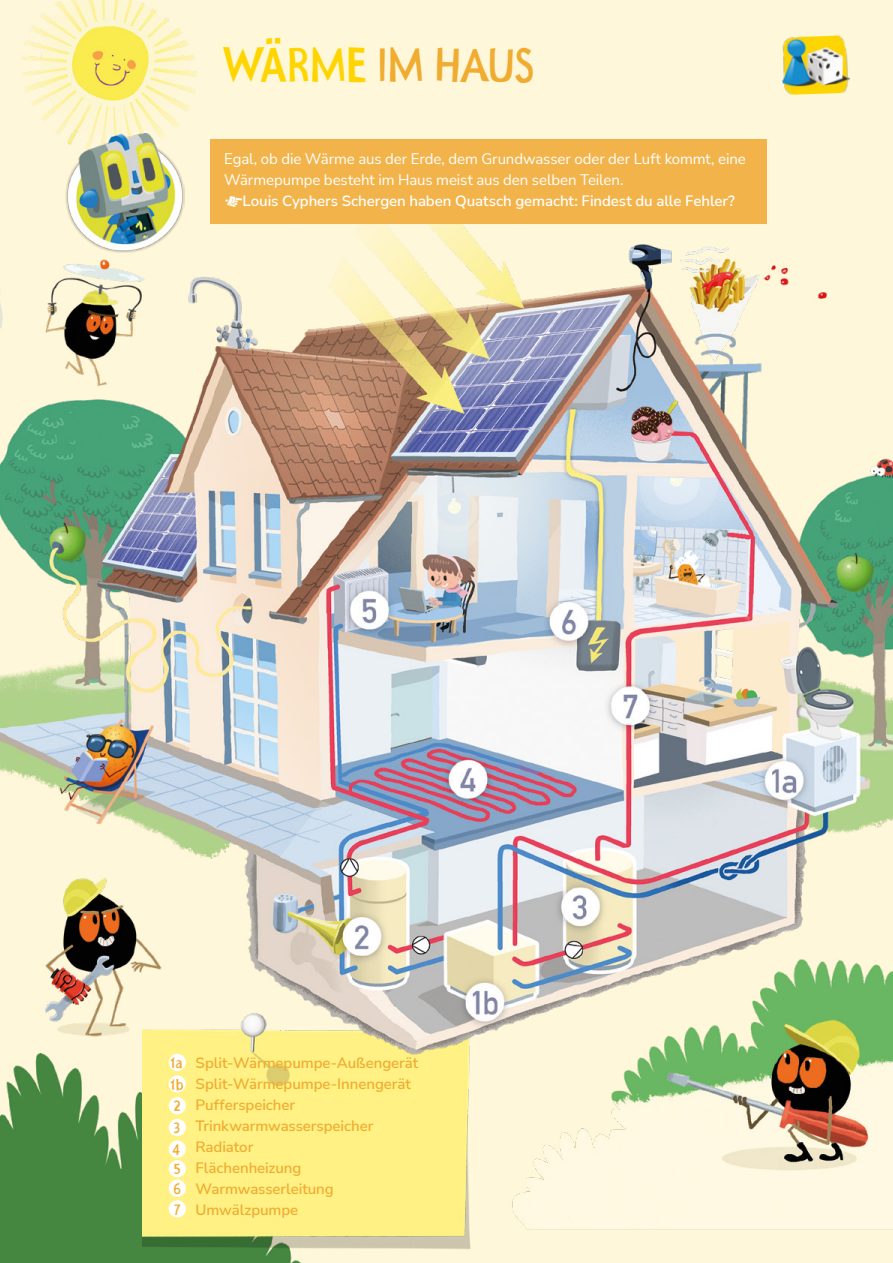
<style>
.page{position:relative;width:893px;height:1263px;background:#fff}
.page>*{position:absolute;margin:0;border:0;box-sizing:border-box;transform-origin:0 0}
.t1{font:48px "Frutimex Condensed";letter-spacing:-.005em;color:#f0ac31}
.t2{font:600 15px/21px "Nunito Sans";letter-spacing:-.005em;color:#f0ac31}
.t3{font:15px/21px "Nunito Sans";letter-spacing:-.005em;color:#fff}
.t4{font:600 15px "Nunito Sans";letter-spacing:-.005em;color:#fff}
.t5{font:15px/21.8px "Frutimex Condensed";color:#f0ac31}
.s1{color:#fed500}
</style>
<div class="page">
<img style="left:0;top:0;width:893px;height:1263px">
<div style="left:210px;top:139px;width:557px;height:84px;background:#f2b44a"></div>
<img style="left:65px;top:133px;width:119px;height:119px">
<div style="left:169px;top:1054px;width:17px;height:17px;background:#fff;border-radius:50%"></div>
<div style="left:169px;top:1075px;width:17px;height:18px;background:#fff;border-radius:50%"></div>
<div style="left:169px;top:1097px;width:17px;height:17px;background:#fff;border-radius:50%"></div>
<div style="left:169px;top:1119px;width:17px;height:17px;background:#fff;border-radius:50%"></div>
<div style="left:169px;top:1140px;width:17px;height:18px;background:#fff;border-radius:50%"></div>
<div style="left:169px;top:1160px;width:17px;height:17px;background:#fff;border-radius:50%"></div>
<div style="left:169px;top:1179px;width:17px;height:18px;background:#fff;border-radius:50%"></div>
<div style="left:169px;top:1200px;width:17px;height:17px;background:#fff;border-radius:50%"></div>
<img style="left:781px;top:35px;width:69px;height:60px">
<h1 class="t1" style="left:224px;top:35px;width:312px"><span class="s1">WÄRME</span> IM HAUS</h1>
<p class="t3" style="left:224px;top:148px;width:523px">Egal, ob die Wärme aus der Erde, dem Grundwasser oder der Luft kommt, eine<br>Wärmepumpe besteht im Haus meist aus den selben Teilen.</p>
<p class="t4" style="left:243px;top:191px;width:494px">Louis Cyphers Schergen haben Quatsch gemacht: Findest du alle Fehler?</p>
<p class="t5" style="left:169px;top:1052px;width:16px">1a<br>1b<br>2<br>3<br>4</p>
<p class="t5" style="left:174px;top:1159px;width:9px;line-height:20.1px;text-align:justify">5<br>6<br>7</p>
<p class="t2" style="left:196px;top:1052px;width:224px">Split-Wärmepumpe-Außengerät<br>Split-Wärmepumpe-Innengerät<br>Pufferspeicher<br>Trinkwarmwasserspeicher<br>Radiator<br>Flächenheizung<br>Warmwasserleitung<br>Umwälzpumpe</p>
</div>
